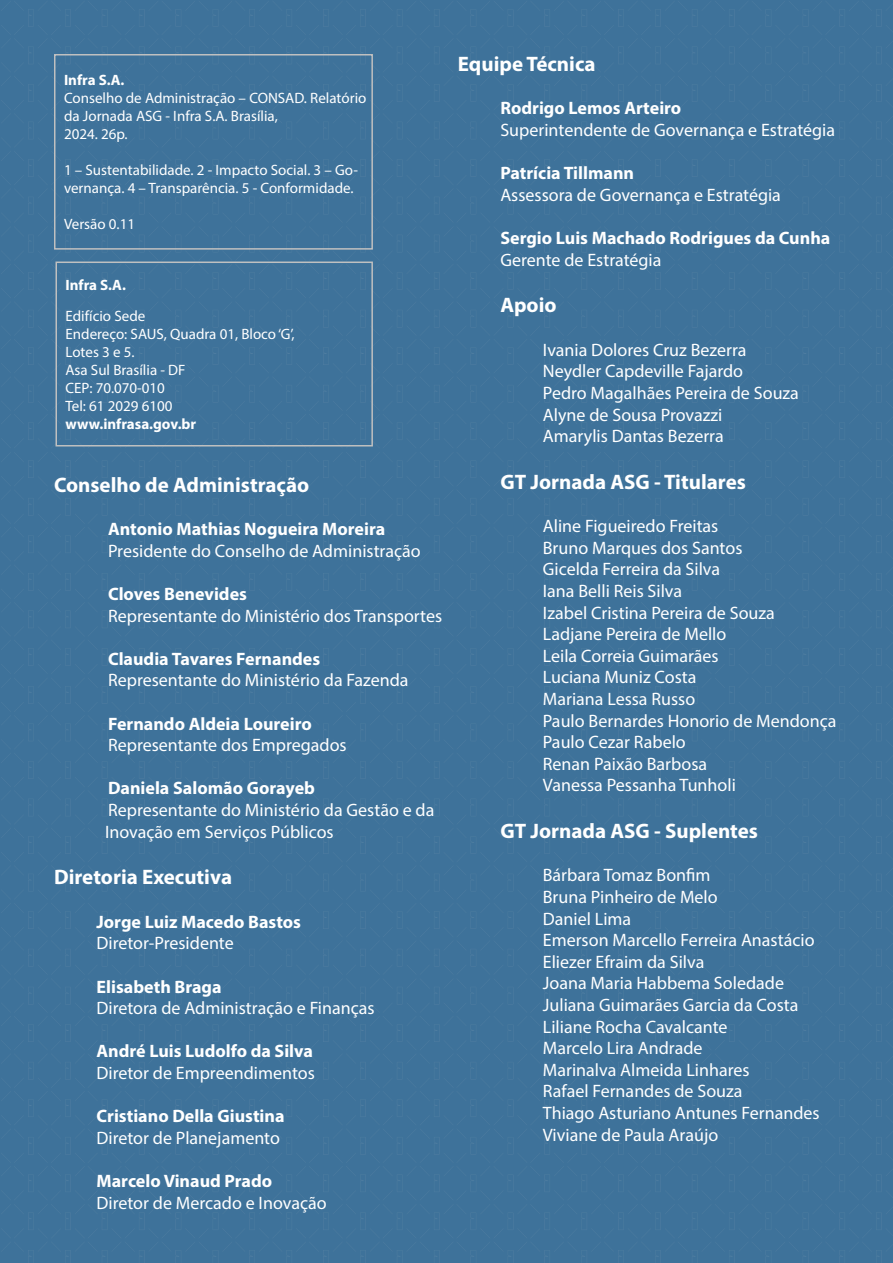
<style>
.page{position:relative;width:893px;height:1263px;background:#3e729a}
.page>*{position:absolute;margin:0;border:0;box-sizing:border-box;transform-origin:0 0}
.Subtítulo{font:700 21px "Myriad Pro";color:#fff}
.Subtítulo-2{font:18px/21.6px "Myriad Pro";color:#fff}
.Subtítulo-3{font:700 18px "Myriad Pro";color:#fff}
.Subtítulo-4{font:15px/18px "Myriad Pro";color:#fff}
.Subtítulo-5{font:700 15px "Myriad Pro";color:#fff}
</style>
<div class="page">
<div style="left:54px;top:54px;width:319px;height:196px;border:2px solid #c0c0c0"></div>
<div style="left:56px;top:261px;width:317px;height:185px;border:2px solid #c0c0c0"></div>
<p class="Subtítulo-5" style="left:64px;top:70px;width:62px">Infra S.A.</p>
<p class="Subtítulo-4" style="left:64px;top:88px;width:304px">Conselho de Administração – CONSAD. Relatório da Jornada ASG - Infra S.A. Brasília,</p>
<p class="Subtítulo-4" style="left:64px;top:124px;width:65px">2024. 26p.</p>
<p class="Subtítulo-4" style="left:64px;top:160px;width:295px">1 – Sustentabilidade. 2 - Impacto Social. 3 – Go&shy;vernança. 4 – Transparência. 5 - Conformidade.</p>
<p class="Subtítulo-4" style="left:64px;top:214px;width:73px">Versão 0.11</p>
<p class="Subtítulo-5" style="left:66px;top:275px;width:62px">Infra S.A.</p>
<p class="Subtítulo-4" style="left:66px;top:306px;width:81px">Edifício Sede</p>
<p class="Subtítulo-4" style="left:66px;top:324px;width:230px">Endereço: SAUS, Quadra 01, Bloco ‘G’,</p>
<p class="Subtítulo-4" style="left:66px;top:342px;width:70px">Lotes 3 e 5.</p>
<p class="Subtítulo-4" style="left:66px;top:360px;width:122px">Asa Sul Brasília - DF</p>
<p class="Subtítulo-4" style="left:66px;top:378px;width:101px">CEP: 70.070-010</p>
<p class="Subtítulo-4" style="left:66px;top:396px;width:109px">Tel: 61 2029 6100</p>
<p class="Subtítulo-5" style="left:66px;top:414px;width:132px">www.infrasa.gov.br</p>
<p class="Subtítulo" style="left:54px;top:471px;width:257px">Conselho de Administração</p>
<p class="Subtítulo-3" style="left:108px;top:517px;width:279px">Antonio Mathias Nogueira Moreira</p>
<p class="Subtítulo-2" style="left:108px;top:540px;width:314px">Presidente do Conselho de Administração</p>
<p class="Subtítulo-3" style="left:108px;top:582px;width:140px">Cloves Benevides</p>
<p class="Subtítulo-2" style="left:108px;top:604px;width:336px">Representante do Ministério dos Transportes</p>
<p class="Subtítulo-3" style="left:108px;top:647px;width:214px">Claudia Tavares Fernandes</p>
<p class="Subtítulo-2" style="left:108px;top:669px;width:302px">Representante do Ministério da Fazenda</p>
<p class="Subtítulo-3" style="left:108px;top:712px;width:205px">Fernando Aldeia Loureiro</p>
<p class="Subtítulo-2" style="left:108px;top:734px;width:240px">Representante dos Empregados</p>
<p class="Subtítulo-3" style="left:108px;top:777px;width:208px">Daniela Salomão Gorayeb</p>
<p class="Subtítulo-2" style="left:105px;top:799px;width:331px">Representante do Ministério da Gestão e da<br>Inovação em Serviços Públicos</p>
<p class="Subtítulo" style="left:54px;top:864px;width:180px">Diretoria Executiva</p>
<p class="Subtítulo-3" style="left:97px;top:910px;width:206px">Jorge Luiz Macedo Bastos</p>
<p class="Subtítulo-2" style="left:97px;top:932px;width:139px">Diretor-Presidente</p>
<p class="Subtítulo-3" style="left:97px;top:975px;width:127px">Elisabeth Braga</p>
<p class="Subtítulo-2" style="left:97px;top:997px;width:280px">Diretora de Administração e Finanças</p>
<p class="Subtítulo-3" style="left:97px;top:1039px;width:218px">André Luis Ludolfo da Silva</p>
<p class="Subtítulo-2" style="left:97px;top:1062px;width:220px">Diretor de Empreendimentos</p>
<p class="Subtítulo-3" style="left:97px;top:1104px;width:190px">Cristiano Della Giustina</p>
<p class="Subtítulo-2" style="left:97px;top:1126px;width:185px">Diretor de Planejamento</p>
<p class="Subtítulo-3" style="left:97px;top:1169px;width:177px">Marcelo Vinaud Prado</p>
<p class="Subtítulo-2" style="left:97px;top:1191px;width:232px">Diretor de Mercado e Inovação</p>
<p class="Subtítulo" style="left:458px;top:50px;width:139px">Equipe Técnica</p>
<p class="Subtítulo-3" style="left:500px;top:97px;width:182px">Rodrigo Lemos Arteiro</p>
<p class="Subtítulo-2" style="left:500px;top:119px;width:336px">Superintendente de Governança e Estratégia</p>
<p class="Subtítulo-3" style="left:500px;top:161px;width:135px">Patrícia Tillmann</p>
<p class="Subtítulo-2" style="left:500px;top:184px;width:282px">Assessora de Governança e Estratégia</p>
<p class="Subtítulo-3" style="left:500px;top:226px;width:332px">Sergio Luis Machado Rodrigues da Cunha</p>
<p class="Subtítulo-2" style="left:500px;top:249px;width:163px">Gerente de Estratégia</p>
<p class="Subtítulo" style="left:500px;top:292px;width:58px">Apoio</p>
<p class="Subtítulo-2" style="left:543px;top:339px;width:205px">Ivania Dolores Cruz Bezerra</p>
<p class="Subtítulo-2" style="left:543px;top:360px;width:202px">Neydler Capdeville Fajardo</p>
<p class="Subtítulo-2" style="left:543px;top:382px;width:258px">Pedro Magalhães Pereira de Souza</p>
<p class="Subtítulo-2" style="left:543px;top:403px;width:181px">Alyne de Sousa Provazzi</p>
<p class="Subtítulo-2" style="left:543px;top:425px;width:182px">Amarylis Dantas Bezerra</p>
<p class="Subtítulo" style="left:500px;top:468px;width:247px">GT Jornada ASG - Titulares</p>
<p class="Subtítulo-2" style="left:543px;top:515px;width:177px">Aline Figueiredo Freitas</p>
<p class="Subtítulo-2" style="left:543px;top:537px;width:201px">Bruno Marques dos Santos</p>
<p class="Subtítulo-2" style="left:543px;top:558px;width:179px">Gicelda Ferreira da Silva</p>
<p class="Subtítulo-2" style="left:543px;top:580px;width:141px">Iana Belli Reis Silva</p>
<p class="Subtítulo-2" style="left:543px;top:601px;width:234px">Izabel Cristina Pereira de Souza</p>
<p class="Subtítulo-2" style="left:543px;top:623px;width:185px">Ladjane Pereira de Mello</p>
<p class="Subtítulo-2" style="left:543px;top:645px;width:177px">Leila Correia Guimarães</p>
<p class="Subtítulo-2" style="left:543px;top:666px;width:155px">Luciana Muniz Costa</p>
<p class="Subtítulo-2" style="left:543px;top:688px;width:154px">Mariana Lessa Russo</p>
<p class="Subtítulo-2" style="left:543px;top:709px;width:295px">Paulo Bernardes Honorio de Mendonça</p>
<p class="Subtítulo-2" style="left:543px;top:731px;width:144px">Paulo Cezar Rabelo</p>
<p class="Subtítulo-2" style="left:543px;top:753px;width:166px">Renan Paixão Barbosa</p>
<p class="Subtítulo-2" style="left:543px;top:774px;width:195px">Vanessa Pessanha Tunholi</p>
<p class="Subtítulo" style="left:500px;top:817px;width:259px">GT Jornada ASG - Suplentes</p>
<p class="Subtítulo-2" style="left:543px;top:864px;width:169px">Bárbara Tomaz Bonfim</p>
<p class="Subtítulo-2" style="left:543px;top:886px;width:176px">Bruna Pinheiro de Melo</p>
<p class="Subtítulo-2" style="left:543px;top:907px;width:90px">Daniel Lima</p>
<p class="Subtítulo-2" style="left:543px;top:929px;width:273px">Emerson Marcello Ferreira Anastácio</p>
<p class="Subtítulo-2" style="left:543px;top:951px;width:163px">Eliezer Efraim da Silva</p>
<p class="Subtítulo-2" style="left:543px;top:972px;width:243px">Joana Maria Habbema Soledade</p>
<p class="Subtítulo-2" style="left:543px;top:994px;width:257px">Juliana Guimarães Garcia da Costa</p>
<p class="Subtítulo-2" style="left:543px;top:1015px;width:186px">Liliane Rocha Cavalcante</p>
<p class="Subtítulo-2" style="left:543px;top:1037px;width:161px">Marcelo Lira Andrade</p>
<p class="Subtítulo-2" style="left:543px;top:1059px;width:208px">Marinalva Almeida Linhares</p>
<p class="Subtítulo-2" style="left:543px;top:1080px;width:201px">Rafael Fernandes de Souza</p>
<p class="Subtítulo-2" style="left:543px;top:1102px;width:278px">Thiago Asturiano Antunes Fernandes</p>
<p class="Subtítulo-2" style="left:543px;top:1123px;width:177px">Viviane de Paula Araújo</p>
</div>
